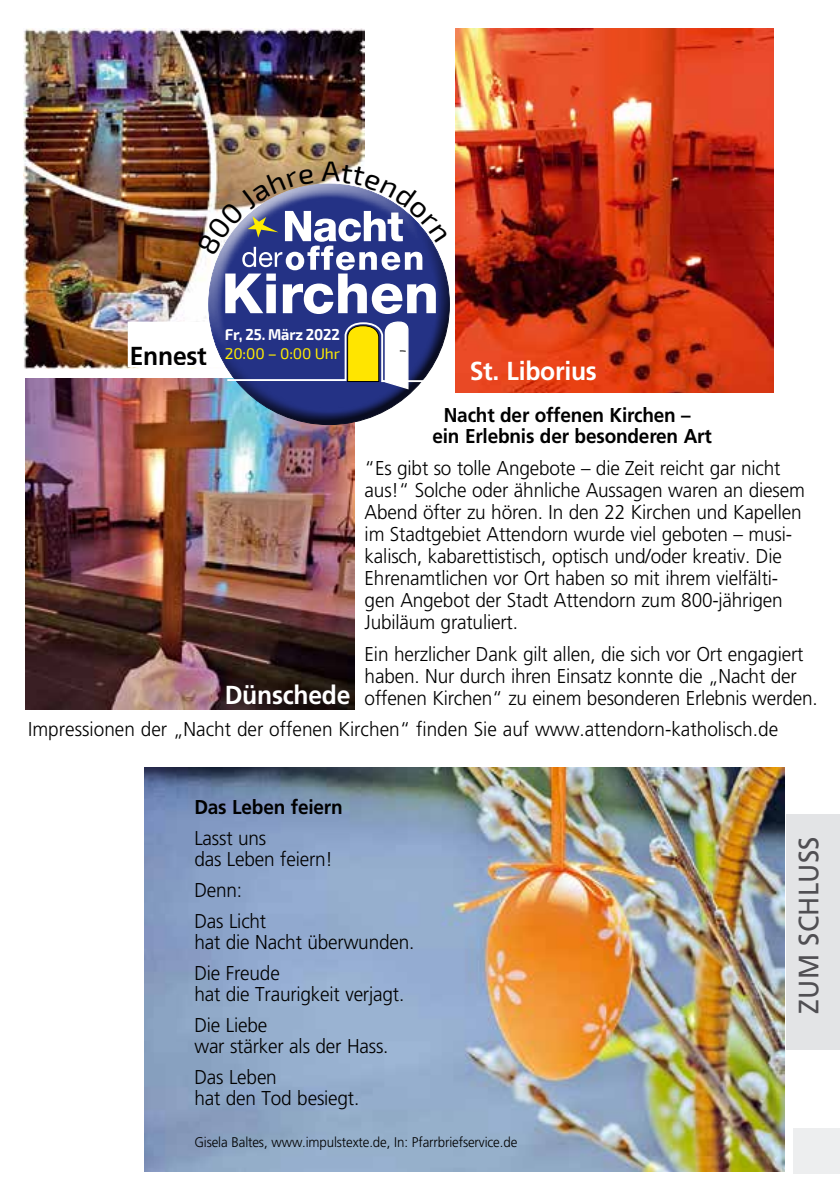
<style>
.page{position:relative;width:840px;height:1191px;background:#fff}
.page>*{position:absolute;margin:0;border:0;box-sizing:border-box;transform-origin:0 0}
.t1{font:28px "Frutiger";letter-spacing:.01em;color:#504f53;scale:.95 1}
.t2{font:700 26px "Frutiger";letter-spacing:-.01em;color:#fff;scale:.95 1}
.t3{font:700 26px "Frutiger";letter-spacing:-.01em;color:#000;scale:.95 1}
.t4{font:300 20px/22px "Frutiger";letter-spacing:-.01em;color:#000;scale:.95 1}
.t5{font:700 20px/21px "Frutiger";letter-spacing:-.01em;color:#000;text-align:center;scale:.95 1}
.t6{font:700 15.4px "Exo 2";letter-spacing:-.01em;color:#fff}
.t7{font:15.4px "Exo 2";letter-spacing:-.01em;color:#ffed00}
.t8{font:300 14px "Frutiger";letter-spacing:-.01em;color:#000;scale:.95 1}
</style>
<div class="page">
<img style="left:145px;top:767px;width:639px;height:405px">
<div style="left:785px;top:814px;width:54px;height:235px;background:#e3e4e6"></div>
<div style="left:792px;top:1128px;width:47px;height:46px;background:#edeeef"></div>
<img style="left:24px;top:28px;width:340px;height:341px">
<img style="left:455px;top:28px;width:317px;height:365px">
<img style="left:25px;top:379px;width:329px;height:330px">
<div style="left:129px;top:323px;width:146px;height:43px;background:#fff"></div>
<div style="left:210px;top:221px;width:240px;height:205px;background:#000;opacity:.75"></div>
<svg style="left:197px;top:162px;width:250px;height:228px"></svg>
<h2 class="t3" style="left:130px;top:340px;width:83px">Ennest</h2>
<p class="t6" style="left:225px;top:325px;width:116px">Fr, 25. März 2022</p>
<p class="t7" style="left:225px;top:344px;width:116px">20:00 – 0:00 Uhr</p>
<h2 class="t2" style="left:224px;top:679px;width:134px">Dünschede</h2>
<h2 class="t2" style="left:469px;top:356px;width:135px">St. Liborius</h2>
<p class="t5" style="left:432px;top:405px;width:295px">Nacht der offenen Kirchen –<br>ein Erlebnis der besonderen Art</p>
<p class="t4" style="left:364px;top:457px;width:464px">“Es gibt so tolle Angebote – die Zeit reicht gar nicht aus!“ Solche oder ähnliche Aussagen waren an diesem Abend öfter zu hören. In den 22 Kirchen und Kapellen im Stadtgebiet Attendorn wurde viel geboten – musi&shy;kalisch, kabarettistisch, optisch und/oder kreativ. Die Ehrenamtlichen vor Ort haben so mit ihrem vielfälti&shy;gen Angebot der Stadt Attendorn zum 800-jährigen Jubiläum gratuliert.</p>
<p class="t4" style="left:364px;top:643px;width:478px">Ein herzlicher Dank gilt allen, die sich vor Ort engagiert haben. Nur durch ihren Einsatz konnte die „Nacht der offenen Kirchen“ zu einem besonderen Erlebnis werden.</p>
<p class="t4" style="left:28px;top:718px;width:790px">Impressionen der „Nacht der offenen Kirchen“ finden Sie auf www.attendorn-katholisch.de</p>
<p class="t5" style="left:194px;top:796px;width:157px">Das Leben feiern</p>
<p class="t4" style="left:194px;top:827px;width:147px;line-height:21px">Lasst uns<br>das Leben feiern!</p>
<p class="t4" style="left:194px;top:874px;width:77px;line-height:31px">Denn:<br>Das Licht</p>
<p class="t4" style="left:194px;top:926px;width:233px;line-height:31px">hat die Nacht überwunden.<br>Die Freude</p>
<p class="t4" style="left:194px;top:978px;width:222px;line-height:31px">hat die Traurigkeit verjagt.<br>Die Liebe</p>
<p class="t4" style="left:194px;top:1030px;width:206px;line-height:31px">war stärker als der Hass.<br>Das Leben</p>
<p class="t4" style="left:194px;top:1087px;width:175px">hat den Tod besiegt.</p>
<p class="t8" style="left:194px;top:1134px;width:341px">Gisela Baltes, www.impulstexte.de, In: Pfarrbriefservice.de</p>
<h1 class="t1" style="left:791px;top:1014px;width:189px;rotate:-90deg">ZUM SCHLUSS</h1>
</div>
